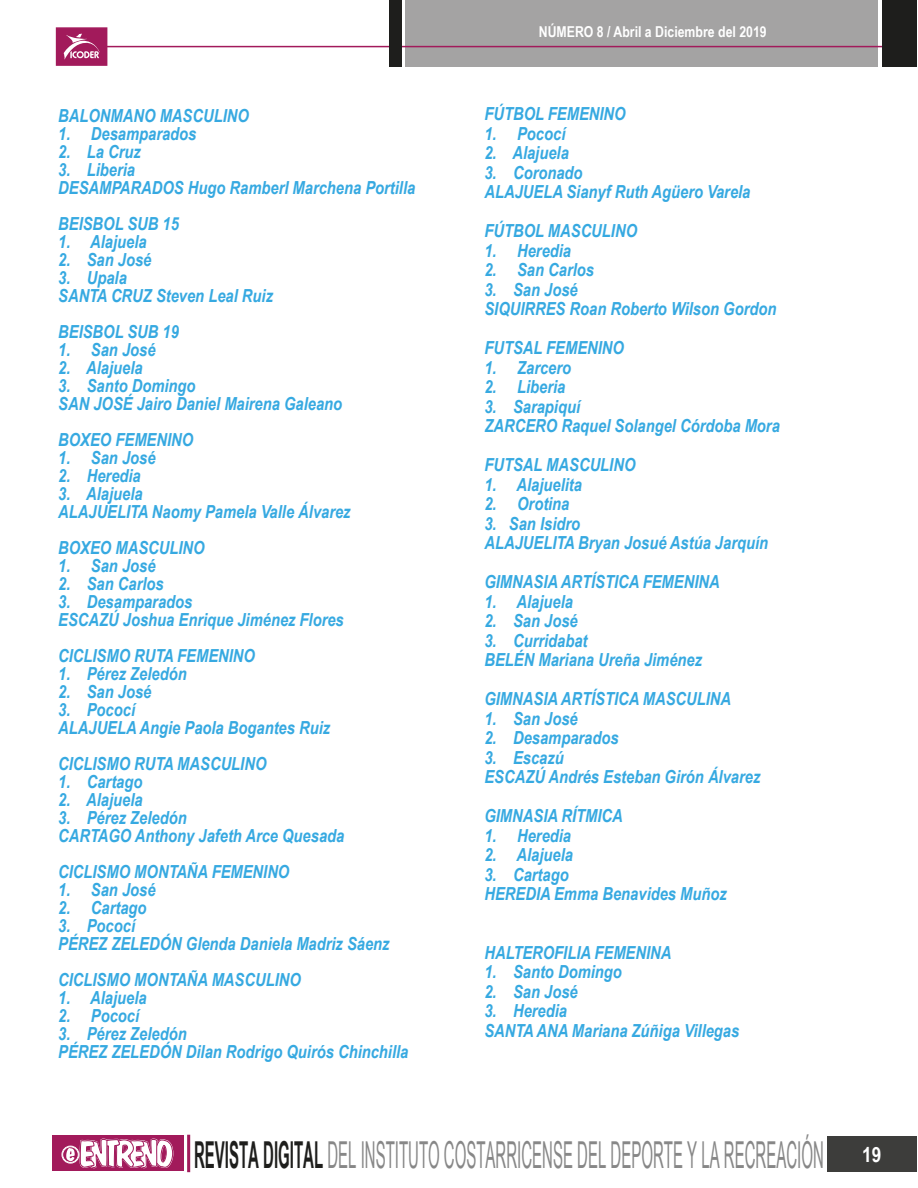
<style>
.page{position:relative;width:918px;height:1188px;background:#fff}
.page>*{position:absolute;margin:0;border:0;box-sizing:border-box;transform-origin:0 0}
.t1{font:37.2px "Arial Narrow";color:#878787;scale:.49 1}
.t2{font:italic 700 18px/18px "Arial Narrow";color:#36a9e1}
.t3{font:700 15px "Arial Narrow";color:#fff}
.s1{font-weight:700;color:#1e1e1c}
</style>
<div class="page">
<div style="left:53px;top:1136px;width:131px;height:35px;background:#a21a5b"></div>
<hr style="left:187px;top:1135px;width:3px;height:37px;background:#a21a5b">
<div style="left:827px;top:1137px;width:90px;height:35px;background:#3d3d3b"></div>
<svg style="left:66px;top:1138px;width:108px;height:31px"></svg>
<div style="left:62px;top:1146px;width:17px;height:17px;border:1px solid #fff;border-radius:50%"></div>
<div style="left:63px;top:1147px;width:15px;height:16px;border:1px solid #fff;border-radius:50%"></div>
<div style="left:406px;top:0;width:472px;height:67px;background:#a4a3a3"></div>
<div style="left:56px;top:27px;width:51px;height:39px;background:#a21a5b;border:2px solid #a21a5b"></div>
<hr style="left:99px;top:46px;width:791px;height:1px;background:#a21a5b">
<div style="left:389px;top:0;width:13px;height:67px;background:#1e1e1c"></div>
<div style="left:882px;top:0;width:35px;height:67px;background:#1e1e1c"></div>
<svg style="left:64px;top:34px;width:36px;height:26px"></svg>
<p class="t2" style="left:58px;top:105px;width:192px">BALONMANO MASCULINO</p>
<p class="t2" style="left:58px;top:123px;width:140px">1. Desamparados</p>
<p class="t2" style="left:58px;top:141px;width:84px">2. La Cruz</p>
<p class="t2" style="left:58px;top:159px;width:359px">3. Liberia<br>DESAMPARADOS Hugo Ramberl Marchena Portilla</p>
<p class="t2" style="left:58px;top:213px;width:122px">BEISBOL SUB 15</p>
<p class="t2" style="left:58px;top:231px;width:90px">1. Alajuela</p>
<p class="t2" style="left:58px;top:249px;width:95px">2. San José</p>
<p class="t2" style="left:58px;top:267px;width:216px">3. Upala<br>SANTA CRUZ Steven Leal Ruiz</p>
<p class="t2" style="left:58px;top:321px;width:122px">BEISBOL SUB 19</p>
<p class="t2" style="left:58px;top:339px;width:99px">1. San José</p>
<p class="t2" style="left:58px;top:357px;width:86px">2. Alajuela</p>
<p class="t2" style="left:58px;top:375px;width:286px">3. Santo Domingo<br>SAN JOSÉ Jairo Daniel Mairena Galeano</p>
<p class="t2" style="left:58px;top:429px;width:137px">BOXEO FEMENINO</p>
<p class="t2" style="left:58px;top:447px;width:99px">1. San José</p>
<p class="t2" style="left:58px;top:465px;width:84px">2. Heredia</p>
<p class="t2" style="left:58px;top:483px;width:294px">3. Alajuela<br>ALAJUELITA Naomy Pamela Valle Álvarez</p>
<p class="t2" style="left:58px;top:537px;width:148px">BOXEO MASCULINO</p>
<p class="t2" style="left:58px;top:555px;width:99px">1. San José</p>
<p class="t2" style="left:58px;top:573px;width:107px">2. San Carlos</p>
<p class="t2" style="left:58px;top:591px;width:287px">3. Desamparados<br>ESCAZÚ Joshua Enrique Jiménez Flores</p>
<p class="t2" style="left:58px;top:645px;width:198px">CICLISMO RUTA FEMENINO</p>
<p class="t2" style="left:58px;top:663px;width:130px">1. Pérez Zeledón</p>
<p class="t2" style="left:58px;top:681px;width:95px">2. San José</p>
<p class="t2" style="left:58px;top:699px;width:273px">3. Pococí<br>ALAJUELA Angie Paola Bogantes Ruiz</p>
<p class="t2" style="left:58px;top:753px;width:210px">CICLISMO RUTA MASCULINO</p>
<p class="t2" style="left:58px;top:771px;width:86px">1. Cartago</p>
<p class="t2" style="left:58px;top:789px;width:86px">2. Alajuela</p>
<p class="t2" style="left:58px;top:807px;width:288px">3. Pérez Zeledón<br>CARTAGO Anthony Jafeth Arce Quesada</p>
<p class="t2" style="left:58px;top:861px;width:233px">CICLISMO MONTAÑA FEMENINO</p>
<p class="t2" style="left:58px;top:879px;width:99px">1. San José</p>
<p class="t2" style="left:58px;top:897px;width:90px">2. Cartago</p>
<p class="t2" style="left:58px;top:915px;width:333px">3. Pococí<br>PÉREZ ZELEDÓN Glenda Daniela Madriz Sáenz</p>
<p class="t2" style="left:58px;top:969px;width:244px">CICLISMO MONTAÑA MASCULINO</p>
<p class="t2" style="left:58px;top:987px;width:90px">1. Alajuela</p>
<p class="t2" style="left:58px;top:1005px;width:83px">2. Pococí</p>
<p class="t2" style="left:58px;top:1023px;width:352px">3. Pérez Zeledón<br>PÉREZ ZELEDÓN Dilan Rodrigo Quirós Chinchilla</p>
<p class="t3" style="left:539px;top:20px;width:229px">NÚMERO 8 / Abril a Diciembre del 2019</p>
<p class="t2" style="left:484px;top:104px;width:143px">FÚTBOL FEMENINO</p>
<p class="t2" style="left:484px;top:123px;width:83px">1. Pococí</p>
<p class="t2" style="left:484px;top:143px;width:86px">2. Alajuela</p>
<p class="t2" style="left:484px;top:162px;width:268px;line-height:19.5px">3. Coronado<br>ALAJUELA Sianyf Ruth Agüero Varela</p>
<p class="t2" style="left:484px;top:221px;width:154px">FÚTBOL MASCULINO</p>
<p class="t2" style="left:484px;top:240px;width:88px">1. Heredia</p>
<p class="t2" style="left:484px;top:260px;width:111px">2. San Carlos</p>
<p class="t2" style="left:484px;top:279px;width:293px;line-height:19.5px">3. San José<br>SIQUIRRES Roan Roberto Wilson Gordon</p>
<p class="t2" style="left:484px;top:338px;width:141px">FUTSAL FEMENINO</p>
<p class="t2" style="left:484px;top:357px;width:88px">1. Zarcero</p>
<p class="t2" style="left:484px;top:377px;width:83px">2. Liberia</p>
<p class="t2" style="left:484px;top:396px;width:297px;line-height:19.5px">3. Sarapiquí<br>ZARCERO Raquel Solangel Córdoba Mora</p>
<p class="t2" style="left:484px;top:455px;width:153px">FUTSAL MASCULINO</p>
<p class="t2" style="left:484px;top:474px;width:99px">1. Alajuelita</p>
<p class="t2" style="left:484px;top:494px;width:87px">2. Orotina</p>
<p class="t2" style="left:484px;top:513px;width:285px;line-height:19.5px">3. San Isidro<br>ALAJUELITA Bryan Josué Astúa Jarquín</p>
<p class="t2" style="left:484px;top:572px;width:237px">GIMNASIA ARTÍSTICA FEMENINA</p>
<p class="t2" style="left:484px;top:591px;width:90px">1. Alajuela</p>
<p class="t2" style="left:484px;top:611px;width:95px">2. San José</p>
<p class="t2" style="left:484px;top:630px;width:219px;line-height:19.5px">3. Curridabat<br>BELÉN Mariana Ureña Jiménez</p>
<p class="t2" style="left:484px;top:689px;width:248px">GIMNASIA ARTÍSTICA MASCULINA</p>
<p class="t2" style="left:484px;top:708px;width:95px">1. San José</p>
<p class="t2" style="left:484px;top:728px;width:136px">2. Desamparados</p>
<p class="t2" style="left:484px;top:747px;width:277px;line-height:19.5px">3. Escazú<br>ESCAZÚ Andrés Esteban Girón Álvarez</p>
<p class="t2" style="left:484px;top:806px;width:140px">GIMNASIA RÍTMICA</p>
<p class="t2" style="left:484px;top:825px;width:88px">1. Heredia</p>
<p class="t2" style="left:484px;top:845px;width:90px">2. Alajuela</p>
<p class="t2" style="left:484px;top:864px;width:244px;line-height:19.5px">3. Cartago<br>HEREDIA Emma Benavides Muñoz</p>
<p class="t2" style="left:484px;top:942px;width:189px">HALTEROFILIA FEMENINA</p>
<p class="t2" style="left:484px;top:962px;width:139px">1. Santo Domingo</p>
<p class="t2" style="left:484px;top:981px;width:95px">2. San José</p>
<p class="t2" style="left:484px;top:1000px;width:256px;line-height:19.5px">3. Heredia<br>SANTA ANA Mariana Zúñiga Villegas</p>
<h1 class="t1" style="left:194px;top:1127px;width:1404px"><span class="s1">REVISTA DIGITAL</span> DEL INSTITUTO COSTARRICENSE DEL DEPORTE Y LA RECREACIÓN <sup>19</sup></h1>
</div>
